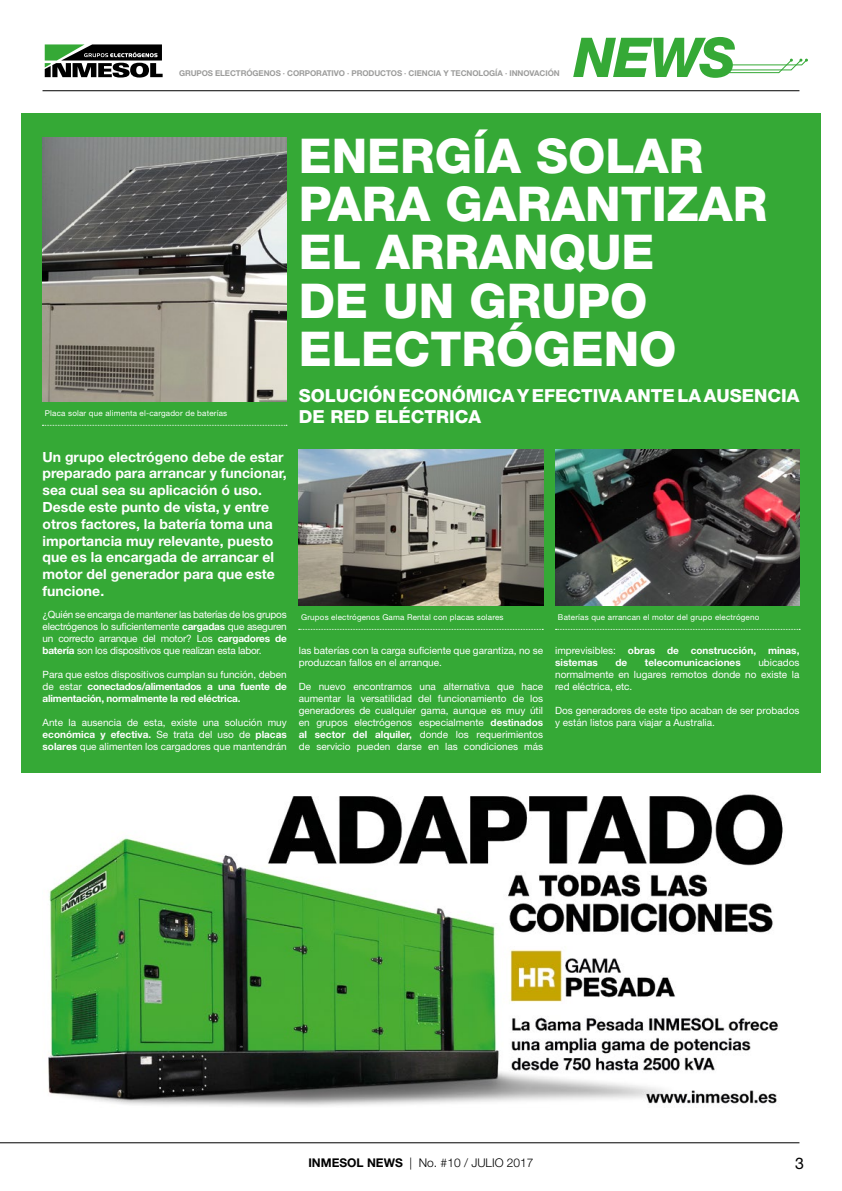
<style>
.page{position:relative;width:842px;height:1191px;background:#fff}
.page>*{position:absolute;margin:0;border:0;box-sizing:border-box;transform-origin:0 0}
.t1{font:800 48px/48px "Helvetica Neue LT Std";color:#fff}
.t2{font:800 18px/21.6px "Helvetica Neue LT Std";color:#fff}
.t3{font:16px "Helvetica Neue LT Std";color:#000}
.t4{font:700 14px/16.8px "Helvetica Neue LT Std";color:#fff}
.t5{font:300 12px "Helvetica Neue LT Std";color:#000}
.t6{font:10px/12px "Helvetica Neue LT Std";color:#fff;text-align:justify}
.t7{font:700 10px/12px "Helvetica Neue LT Std";color:#fff;text-align:justify}
.t8{font:8px "Helvetica Neue LT Std";letter-spacing:.025em;color:#fff}
.t9{font:700 8px "Helvetica Neue LT Std";letter-spacing:-.01em;color:#9d9d9c}
.s1{font-weight:700}
.s2{font-weight:400}
</style>
<div class="page">
<hr style="left:0;top:1142px;width:799px;height:1px;background:#000">
<hr style="left:43px;top:90px;width:756px;height:1px;background:#000">
<svg style="left:573px;top:37px;width:235px;height:41px"></svg>
<div style="left:21px;top:113px;width:800px;height:1008px;background:#35a936"></div>
<svg style="left:44px;top:44px;width:1px;height:34px"></svg>
<svg style="left:45px;top:44px;width:118px;height:34px"></svg>
<div style="left:0;top:773px;width:842px;height:361px;background:#fff"></div>
<img style="left:48px;top:794px;width:735px;height:312px">
<img style="left:299px;top:449px;width:244px;height:156px">
<img style="left:555px;top:449px;width:244px;height:156px">
<svg style="left:299px;top:629px;width:244px;height:1px"></svg>
<svg style="left:555px;top:629px;width:245px;height:1px"></svg>
<svg style="left:42px;top:425px;width:245px;height:1px"></svg>
<img style="left:42px;top:137px;width:244px;height:264px">
<p class="t9" style="left:179px;top:68px;width:382px">GRUPOS ELECTRÓGENOS · CORPORATIVO · PRODUCTOS · CIENCIA Y TECNOLOGÍA · INNOVACIÓN</p>
<p class="t8" style="left:45px;top:409px;width:184px">Placa solar que alimenta el-cargador de baterías</p>
<p class="t4" style="left:43px;top:448px;width:246px">Un grupo electrógeno debe de estar preparado para arrancar y funcionar, sea cual sea su aplicación ó uso.<br>Desde este punto de vista, y entre otros factores, la batería toma una importancia muy relevante, puesto que es la encargada de arrancar el motor del generador para que este funcione.</p>
<p class="t6" style="left:43px;top:608px;width:246px">¿Quién se encarga de mantener las baterías de los grupos electrógenos lo suficientemente <span class="s1">cargadas</span> que aseguren un correcto arranque del motor? Los <span class="s1">cargadores de batería</span> son los dispositivos que realizan esta labor.</p>
<p class="t7" style="left:43px;top:668px;width:246px"><span class="s2">Para que estos dispositivos cumplan su función, deben de estar</span> conectados/alimentados a una fuente de alimentación, normalmente la red eléctrica.</p>
<p class="t6" style="left:43px;top:716px;width:246px">Ante la ausencia de esta, existe una solución muy <span class="s1">económica y efectiva.</span> Se trata del uso de <span class="s1">placas solares</span> que alimenten los cargadores que mantendrán</p>
<h1 class="t1" style="left:299px;top:132px;width:470px">ENERGÍA SOLAR<br>PARA GARANTIZAR<br>EL ARRANQUE<br>DE UN GRUPO<br>ELECTRÓGENO</h1>
<h2 class="t2" style="left:299px;top:384px;width:502px">SOLUCIÓN ECONÓMICA Y EFECTIVA ANTE LA AUSENCIA<br>DE RED ELÉCTRICA</h2>
<p class="t8" style="left:301px;top:613px;width:204px">Grupos electrógenos Gama Rental con placas solares</p>
<p class="t8" style="left:558px;top:613px;width:203px">Baterías que arrancan el motor del grupo electrógeno</p>
<p class="t6" style="left:299px;top:644px;width:246px">las baterías con la carga suficiente que garantiza, no se produzcan fallos en el arranque.</p>
<p class="t6" style="left:299px;top:680px;width:246px">De nuevo encontramos una alternativa que hace aumentar la versatilidad del funcionamiento de los generadores de cualquier gama, aunque es muy útil en grupos electrógenos especialmente <span class="s1">destinados al sector del alquiler,</span> donde los requerimientos de servicio pueden darse en las condiciones más</p>
<p class="t7" style="left:555px;top:644px;width:246px"><span class="s2">imprevisibles:</span> obras de construcción, minas, sistemas</p>
<p class="t6" style="left:555px;top:656px;width:246px;text-indent:203px">ubicados normalmente en lugares remotos donde no existe la red eléctrica, etc.</p>
<p class="t6" style="left:555px;top:704px;width:246px">Dos generadores de este tipo acaban de ser probados y están listos para viajar a Australia.</p>
<p class="t7" style="left:615px;top:656px;width:13px">de</p>
<p class="t7" style="left:645px;top:656px;width:97px">telecomunicaciones</p>
<p class="t5" style="left:308px;top:1155px;width:227px"><span class="s1">INMESOL NEWS</span> | No. #10 / JULIO 2017</p>
<h3 class="t3" style="left:795px;top:1153px;width:10px">3</h3>
</div>
